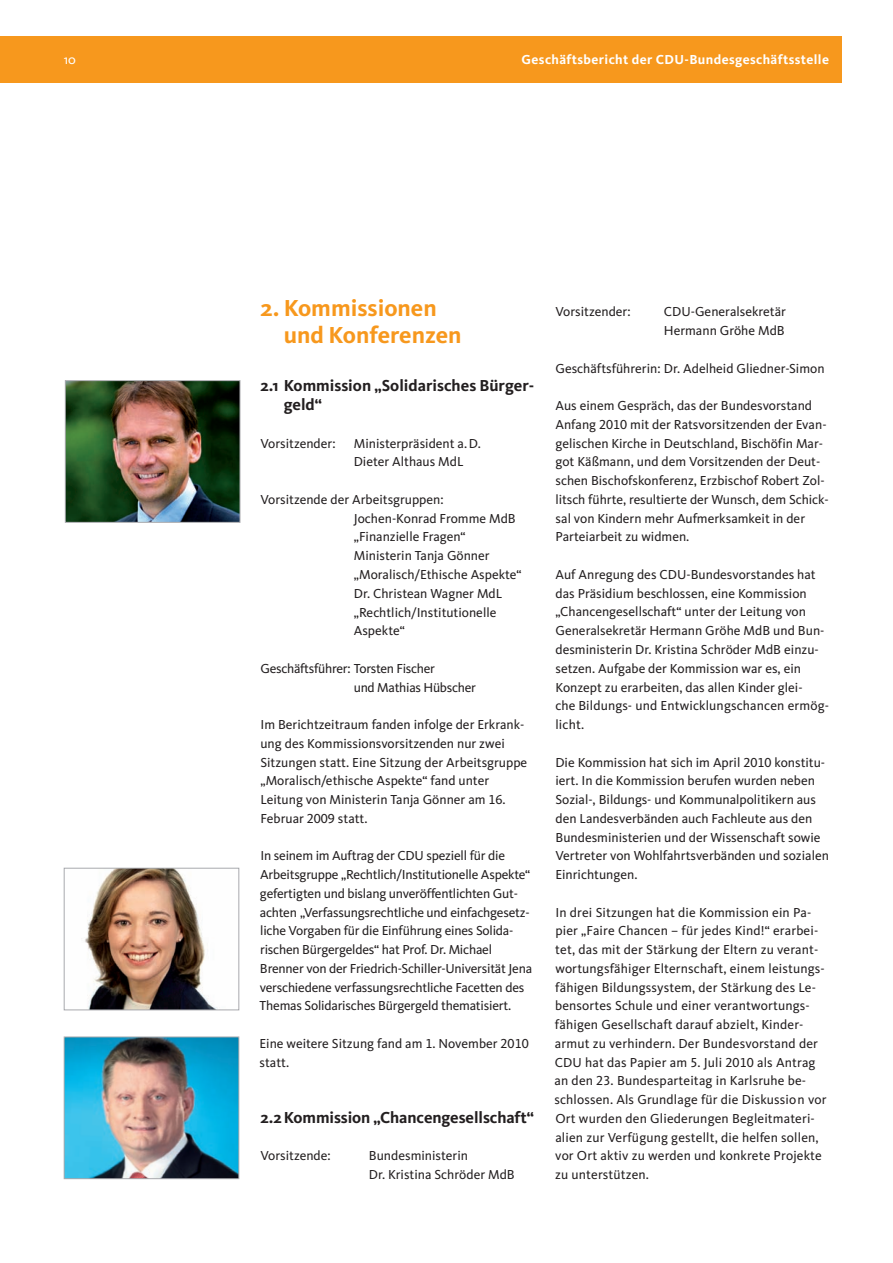
<style>
.page{position:relative;width:893px;height:1263px;background:#fff}
.page>*{position:absolute;margin:0;border:0;box-sizing:border-box;transform-origin:0 0}
.t1{font:700 24px/27px "CDU Kievit";color:#f7981d}
.t2{font:700 16.5px/18.8px "CDU Kievit";letter-spacing:-.005em;color:#231f20}
.t3{font:13.5px/18.8px "CDU Kievit Tab";color:#231f20}
.t4{font:13.5px/18.8px "CDU Kievit Tab";letter-spacing:-.02em;color:#231f20}
.t5{font:700 13.5px "CDU Kievit";letter-spacing:.03em;color:#fff}
.t6{font:13.5px "CDU Kievit";color:#fff}
</style>
<div class="page">
<div style="left:0;top:36px;width:842px;height:47px;background:#f7981d"></div>
<img style="left:67px;top:382px;width:171px;height:139px">
<div style="left:65px;top:380px;width:175px;height:143px;border:1px solid #a8a9ad"></div>
<img style="left:66px;top:1038px;width:171px;height:139px">
<div style="left:64px;top:1036px;width:175px;height:143px;border:1px solid #a8a9ad"></div>
<img style="left:85px;top:870px;width:132px;height:138px">
<div style="left:64px;top:868px;width:175px;height:142px;border:1px solid #a8a9ad"></div>
<p class="t6" style="left:64px;top:55px;width:14px">10</p>
<p class="t5" style="left:521px;top:55px;width:309px">Geschäftsbericht der CDU-Bundesgeschäftsstelle</p>
<h1 class="t1" style="left:284px;top:298px;width:179px;text-indent:-23px">2. Kommissionen und Konferenzen</h1>
<p class="t2" style="left:284px;top:378px;width:252px;text-indent:-23px">2.1 Kommission „Solidarisches Bür ger - geld“</p>
<p class="t3" style="left:260px;top:435px;width:77px">Vorsitzender:</p>
<p class="t3" style="left:354px;top:435px;width:129px">Ministerpräsident a. D.<br>Dieter Althaus MdL</p>
<p class="t3" style="left:354px;top:491px;width:169px;text-indent:-93px">Vorsitzende der Arbeitsgruppen:<br>Jochen-Konrad Fromme MdB „Finanzielle Fragen“<br>Ministerin Tanja Gönner „Moralisch/Ethische Aspekte“<br>Dr. Christean Wagner MdL „Rechtlich/Institutionelle<br>Aspekte“</p>
<p class="t4" style="left:354px;top:660px;width:124px;text-indent:-93px">Geschäftsführer: Torsten Fischer<br>und Mathias Hübscher</p>
<p class="t3" style="left:260px;top:716px;width:268px">Im Berichtzeitraum fanden infolge der Er krank - ung des Kommissionsvorsitzenden nur zwei Sitzung en statt. Eine Sitzung der Arbeitsgruppe „Moralisch/ethische Aspekte“ fand unter Leitung von Ministerin Tanja Gönner am 16.<br>Februar 2009 statt.</p>
<p class="t3" style="left:260px;top:848px;width:274px">In seinem im Auftrag der CDU speziell für die Arbeitsgruppe „Rechtlich/Institutionelle As pek te“ gefertigten und bislang unveröffentlichten Gut - achten „Verfassungsrechtliche und einfachgesetz&shy;liche Vorgaben für die Einführung eines Soli da - rischen Bürgergeldes“ hat Prof. Dr. Mi cha el Brenner von der Friedrich-Schiller-Universität Jena verschiedene verfassungsrechtliche Facetten des Themas Solidarisches Bürgergeld thematisiert.</p>
<p class="t3" style="left:259px;top:1035px;width:271px">Eine weitere Sitzung fand am 1. November 2010 statt.</p>
<p class="t2" style="left:260px;top:1110px;width:275px">2.2 Kommission „Chancengesell schaft“</p>
<p class="t3" style="left:260px;top:1148px;width:72px">Vorsitzende:</p>
<p class="t3" style="left:369px;top:1148px;width:147px">Bundesministerin<br>Dr. Kristina Schröder MdB</p>
<p class="t3" style="left:555px;top:304px;width:77px">Vorsitzender:</p>
<p class="t3" style="left:664px;top:304px;width:124px">CDU-Generalsekretär<br>Hermann Gröhe MdB</p>
<p class="t3" style="left:555px;top:360px;width:271px">Geschäftsführerin: Dr. Adelheid Gliedner-Simon</p>
<p class="t3" style="left:555px;top:398px;width:275px">Aus einem Gespräch, das der Bundesvorstand Anfang 2010 mit der Ratsvorsitzenden der Evan - gelischen Kirche in Deutschland, Bischöfin Mar - got Käßmann, und dem Vorsitzenden der Deut - schen Bischofskonferenz, Erzbischof Robert Zol - litsch führte, resultierte der Wunsch, dem Schick - sal von Kindern mehr Aufmerksamkeit in der<br>Par teiarbeit zu widmen.</p>
<p class="t3" style="left:555px;top:566px;width:275px">Auf Anregung des CDU-Bundesvorstandes hat das Präsidium beschlossen, eine Kommission „Chan cengesellschaft“ unter der Leitung von<br>Ge neralsekretär Hermann Gröhe MdB und Bun - des ministerin Dr. Kristina Schröder MdB einzu&shy;setzen. Aufgabe der Kommission war es, ein<br>Kon zept zu erarbeiten, das allen Kinder glei -<br>che Bil dungs- und Entwicklungschancen ermög&shy;licht.</p>
<p class="t3" style="left:555px;top:754px;width:275px">Die Kommission hat sich im April 2010 konstitu&shy;iert. In die Kommission berufen wurden neben Sozial-, Bildungs- und Kommunalpolitikern aus den Landesverbänden auch Fachleute aus den Bun desministerien und der Wissenschaft sowie Vertreter von Wohlfahrtsverbänden und sozialen Einrichtungen.</p>
<p class="t3" style="left:554px;top:904px;width:274px">In drei Sitzungen hat die Kommission ein Pa - pier „Faire Chancen – für jedes Kind!“ erarbei&shy;tet, das mit der Stärkung der Eltern zu verant&shy;wortungsfähiger Elternschaft, einem leistungs&shy;fähigen Bil dungs system, der Stärkung des Le - bensortes Schu le und einer verantwortungs&shy;fähigen Ge sell schaft darauf abzielt, Kinder - armut zu verhindern. Der Bundesvorstand der CDU hat das Pa pier am 5. Juli 2010 als Antrag an den 23. Bun des parteitag in Karlsruhe be&shy;schlossen. Als Grund lage für die Diskussion vor Ort wurden den Gliederungen Begleit materi - alien zur Ver fü gung gestellt, die helfen sollen, vor Ort aktiv zu wer den und konkrete Projekte zu unterstützen.</p>
</div>
